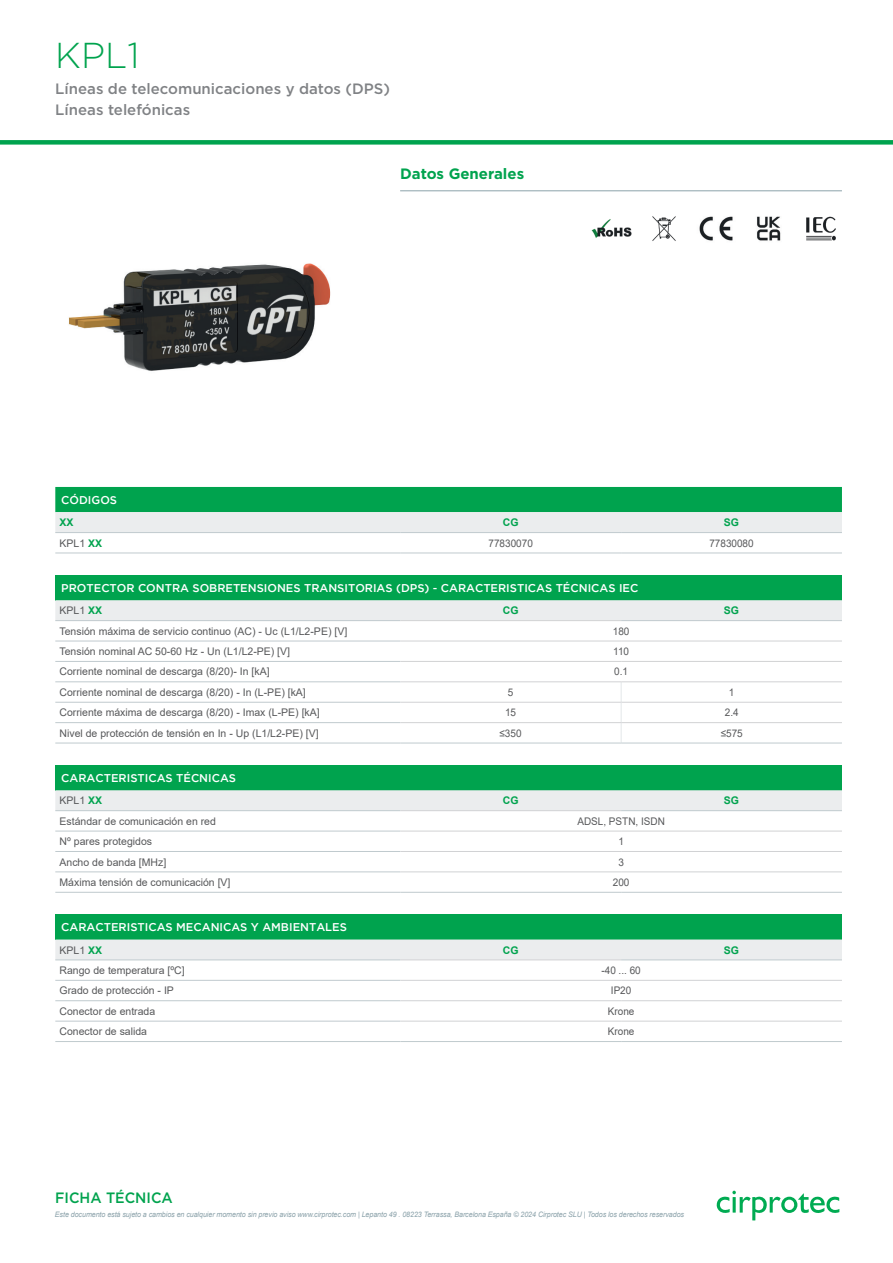
<style>
.page{position:relative;width:893px;height:1263px;background:#fff}
.page>*{position:absolute;margin:0;border:0;box-sizing:border-box;transform-origin:0 0}
.t1{font:300 36px "Gotham";color:#00a34e}
.t2{font:500 15px/21.3px "Gotham";color:#808285}
.t3{font:700 15px "Gotham";color:#00a34e}
.t4{font:500 15px "Gotham";color:#00a34e;scale:.95 1}
.t5{font:500 11.25px "Gotham";color:#fff}
.t6{font:10.5px "Arial";color:#57585a}
.t7{font:10.5px "Arial";color:#57585a;scale:.95 1}
.t8{font:700 10.5px "Arial";color:#00a34e}
.t9{font:italic 7.5px "Arial";letter-spacing:-.01em;color:#8ba2aa;scale:.95 1}
.s1{font-weight:700;color:#00a34e}
</style>
<div class="page">
<img style="left:69px;top:263px;width:262px;height:108px">
<img style="left:591px;top:219px;width:41px;height:19px">
<img style="left:652px;top:216px;width:24px;height:25px">
<img style="left:699px;top:216px;width:34px;height:25px">
<img style="left:757px;top:216px;width:24px;height:25px">
<img style="left:806px;top:216px;width:30px;height:25px">
<hr style="left:400px;top:190px;width:442px;height:1px;background:#8ba2aa">
<svg style="left:55px;top:487px;width:787px;height:45px;background:#68c395"></svg>
<hr style="left:55px;top:532px;width:345px;height:1px;background:#c0cace">
<hr style="left:55px;top:553px;width:345px;height:1px;background:#c0cace">
<hr style="left:400px;top:532px;width:221px;height:1px;background:#c0cace">
<hr style="left:400px;top:553px;width:221px;height:1px;background:#c0cace">
<hr style="left:621px;top:532px;width:221px;height:1px;background:#c0cace">
<hr style="left:621px;top:553px;width:221px;height:1px;background:#c0cace">
<div style="left:55px;top:575px;width:787px;height:25px;background:#00a34e"></div>
<div style="left:55px;top:600px;width:787px;height:20px;background:#ebedee"></div>
<hr style="left:55px;top:620px;width:345px;height:1px;background:#c0cace">
<hr style="left:55px;top:641px;width:345px;height:1px;background:#c0cace">
<hr style="left:55px;top:661px;width:345px;height:1px;background:#c0cace">
<hr style="left:55px;top:681px;width:345px;height:1px;background:#c0cace">
<hr style="left:55px;top:702px;width:345px;height:1px;background:#c0cace">
<hr style="left:55px;top:722px;width:345px;height:1px;background:#c0cace">
<hr style="left:400px;top:702px;width:221px;height:1px;background:#d1d2d4">
<hr style="left:621px;top:702px;width:221px;height:1px;background:#d1d2d4">
<hr style="left:55px;top:743px;width:345px;height:1px;background:#c0cace">
<hr style="left:400px;top:722px;width:221px;height:1px;background:#d1d2d4">
<hr style="left:400px;top:743px;width:221px;height:1px;background:#c0cace">
<hr style="left:621px;top:722px;width:221px;height:1px;background:#d1d2d4">
<svg style="left:621px;top:682px;width:1px;height:61px"></svg>
<hr style="left:621px;top:743px;width:221px;height:1px;background:#c0cace">
<hr style="left:400px;top:620px;width:221px;height:1px;background:#d1d2d4">
<hr style="left:621px;top:620px;width:221px;height:1px;background:#c0cace">
<hr style="left:400px;top:641px;width:221px;height:1px;background:#d1d2d4">
<hr style="left:621px;top:641px;width:221px;height:1px;background:#d1d2d4">
<hr style="left:400px;top:661px;width:221px;height:1px;background:#d1d2d4">
<hr style="left:621px;top:661px;width:221px;height:1px;background:#d1d2d4">
<hr style="left:400px;top:681px;width:221px;height:1px;background:#d1d2d4">
<hr style="left:621px;top:681px;width:221px;height:1px;background:#d1d2d4">
<div style="left:55px;top:765px;width:787px;height:25px;background:#00a34e"></div>
<div style="left:55px;top:790px;width:787px;height:20px;background:#ebedee"></div>
<hr style="left:55px;top:810px;width:345px;height:1px;background:#c0cace">
<hr style="left:55px;top:831px;width:345px;height:1px;background:#c0cace">
<hr style="left:55px;top:851px;width:345px;height:1px;background:#c0cace">
<hr style="left:55px;top:871px;width:345px;height:1px;background:#c0cace">
<hr style="left:55px;top:892px;width:345px;height:1px;background:#c0cace">
<hr style="left:400px;top:810px;width:221px;height:1px;background:#d1d2d4">
<hr style="left:621px;top:810px;width:221px;height:1px;background:#c0cace">
<hr style="left:400px;top:831px;width:221px;height:1px;background:#d1d2d4">
<hr style="left:621px;top:831px;width:221px;height:1px;background:#d1d2d4">
<hr style="left:400px;top:851px;width:221px;height:1px;background:#d1d2d4">
<hr style="left:621px;top:851px;width:221px;height:1px;background:#d1d2d4">
<hr style="left:400px;top:871px;width:221px;height:1px;background:#d1d2d4">
<hr style="left:621px;top:871px;width:221px;height:1px;background:#d1d2d4">
<hr style="left:400px;top:892px;width:221px;height:1px;background:#c0cace">
<hr style="left:621px;top:892px;width:221px;height:1px;background:#c0cace">
<div style="left:55px;top:914px;width:787px;height:25px;background:#00a34e"></div>
<div style="left:55px;top:939px;width:787px;height:20px;background:#ebedee"></div>
<hr style="left:55px;top:959px;width:345px;height:1px;background:#c0cace">
<hr style="left:55px;top:980px;width:345px;height:1px;background:#c0cace">
<hr style="left:55px;top:1000px;width:345px;height:1px;background:#c0cace">
<hr style="left:55px;top:1021px;width:345px;height:1px;background:#c0cace">
<hr style="left:55px;top:1041px;width:345px;height:1px;background:#c0cace">
<hr style="left:400px;top:959px;width:221px;height:1px;background:#d1d2d4">
<hr style="left:621px;top:959px;width:221px;height:1px;background:#c0cace">
<hr style="left:400px;top:980px;width:221px;height:1px;background:#d1d2d4">
<hr style="left:621px;top:980px;width:221px;height:1px;background:#d1d2d4">
<hr style="left:400px;top:1000px;width:221px;height:1px;background:#d1d2d4">
<hr style="left:621px;top:1000px;width:221px;height:1px;background:#d1d2d4">
<hr style="left:400px;top:1021px;width:221px;height:1px;background:#d1d2d4">
<hr style="left:621px;top:1021px;width:221px;height:1px;background:#d1d2d4">
<hr style="left:400px;top:1041px;width:221px;height:1px;background:#c0cace">
<hr style="left:621px;top:1041px;width:221px;height:1px;background:#c0cace">
<div style="left:0;top:140px;width:893px;height:5px;background:#00a34e"></div>
<svg style="left:717px;top:1191px;width:122px;height:29px"></svg>
<h1 class="t1" style="left:55px;top:33px;width:86px">KPL1</h1>
<h2 class="t2" style="left:55px;top:77px;width:336px">Líneas de telecomunicaciones y datos (DPS)<br>Líneas telefónicas</h2>
<h2 class="t3" style="left:400px;top:164px;width:126px">Datos Generales</h2>
<p class="t5" style="left:61px;top:493px;width:57px">CÓDIGOS</p>
<p class="t8" style="left:60px;top:515px;width:16px">XX</p>
<p class="t8" style="left:503px;top:515px;width:17px">CG</p>
<p class="t8" style="left:724px;top:515px;width:17px">SG</p>
<p class="t6" style="left:60px;top:536px;width:44px">KPL1 <span class="s1">XX</span></p>
<p class="t7" style="left:489px;top:536px;width:48px">77830070</p>
<p class="t7" style="left:709px;top:536px;width:48px">77830080</p>
<p class="t5" style="left:61px;top:581px;width:579px">PROTECTOR CONTRA SOBRETENSIONES TRANSITORIAS (DPS) - CARACTERISTICAS TÉCNICAS IEC</p>
<p class="t6" style="left:60px;top:603px;width:44px">KPL1 <span class="s1">XX</span></p>
<p class="t8" style="left:503px;top:603px;width:17px">CG</p>
<p class="t8" style="left:724px;top:603px;width:17px">SG</p>
<p class="t6" style="left:60px;top:624px;width:289px">Tensión máxima de servicio continuo (AC) - Uc (L1/L2-PE) [V]</p>
<p class="t7" style="left:613px;top:624px;width:19px">180</p>
<p class="t6" style="left:60px;top:644px;width:232px">Tensión nominal AC 50-60 Hz - Un (L1/L2-PE) [V]</p>
<p class="t7" style="left:613px;top:644px;width:18px">110</p>
<p class="t6" style="left:60px;top:664px;width:212px">Corriente nominal de descarga (8/20)- In [kA]</p>
<p class="t7" style="left:614px;top:664px;width:16px">0.1</p>
<p class="t6" style="left:60px;top:685px;width:248px">Corriente nominal de descarga (8/20) - In (L-PE) [kA]</p>
<p class="t7" style="left:508px;top:685px;width:7px">5</p>
<p class="t7" style="left:729px;top:685px;width:7px">1</p>
<p class="t6" style="left:60px;top:705px;width:262px">Corriente máxima de descarga (8/20) - Imax (L-PE) [kA]</p>
<p class="t7" style="left:505px;top:705px;width:13px">15</p>
<p class="t7" style="left:725px;top:705px;width:16px">2.4</p>
<p class="t6" style="left:60px;top:726px;width:261px">Nivel de protección de tensión en In - Up (L1/L2-PE) [V]</p>
<p class="t7" style="left:499px;top:726px;width:25px">≤350</p>
<p class="t7" style="left:721px;top:726px;width:25px">≤575</p>
<p class="t5" style="left:61px;top:771px;width:176px">CARACTERISTICAS TÉCNICAS</p>
<p class="t6" style="left:60px;top:793px;width:44px">KPL1 <span class="s1">XX</span></p>
<p class="t8" style="left:503px;top:793px;width:17px">CG</p>
<p class="t8" style="left:724px;top:793px;width:17px">SG</p>
<p class="t6" style="left:60px;top:814px;width:158px">Estándar de comunicación en red</p>
<p class="t7" style="left:577px;top:814px;width:94px">ADSL, PSTN, ISDN</p>
<p class="t6" style="left:60px;top:834px;width:94px">Nº pares protegidos</p>
<p class="t7" style="left:618px;top:834px;width:7px">1</p>
<p class="t6" style="left:60px;top:854px;width:108px">Ancho de banda [MHz]</p>
<p class="t7" style="left:618px;top:854px;width:7px">3</p>
<p class="t6" style="left:60px;top:875px;width:172px">Máxima tensión de comunicación [V]</p>
<p class="t7" style="left:613px;top:875px;width:19px">200</p>
<p class="t5" style="left:61px;top:921px;width:287px">CARACTERISTICAS MECANICAS Y AMBIENTALES</p>
<p class="t6" style="left:60px;top:943px;width:44px">KPL1 <span class="s1">XX</span></p>
<p class="t8" style="left:503px;top:942px;width:17px">CG</p>
<p class="t8" style="left:724px;top:942px;width:17px">SG</p>
<p class="t6" style="left:60px;top:963px;width:127px">Rango de temperatura [ºC]</p>
<p class="t7" style="left:601px;top:963px;width:43px">-40 ... 60</p>
<p class="t6" style="left:60px;top:983px;width:116px">Grado de protección - IP</p>
<p class="t7" style="left:611px;top:983px;width:23px">IP20</p>
<p class="t6" style="left:60px;top:1004px;width:97px">Conector de entrada</p>
<p class="t7" style="left:608px;top:1004px;width:30px">Krone</p>
<p class="t6" style="left:60px;top:1024px;width:89px">Conector de salida</p>
<p class="t7" style="left:608px;top:1024px;width:30px">Krone</p>
<h2 class="t4" style="left:55px;top:1187px;width:125px">FICHA TÉCNICA</h2>
<p class="t9" style="left:55px;top:1210px;width:664px">Este documento está sujeto a cambios en cualquier momento sin previo aviso www.cirprotec.com | Lepanto 49 . 08223 Terrassa, Barcelona España © 2024 Cirprotec SLU | Todos los derechos reservados</p>
</div>
